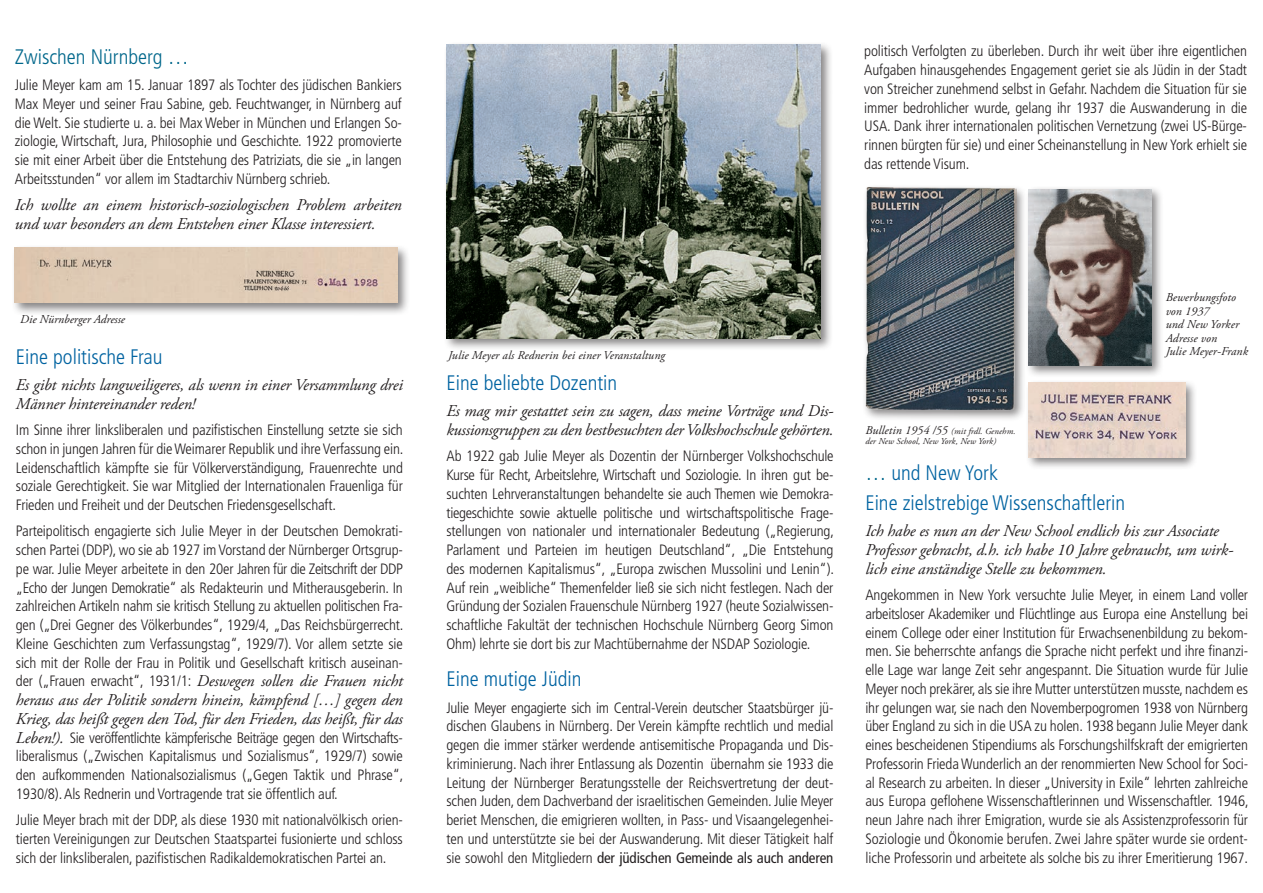
<style>
.page{position:relative;width:1263px;height:893px;background:#fff}
.page>*{position:absolute;margin:0;border:0;box-sizing:border-box;transform-origin:0 0}
.t1{font:300 condensed 21px/30px "Frutiger LT Std";color:#0063a1}
.t2{font:300 condensed 21px "Frutiger LT Std";color:#00678b}
.t3{font:italic 16.5px/18.8px "Adobe Garamond Pro";letter-spacing:-.01em;color:#231f20}
.t4{font:300 condensed 15px/18.8px "Frutiger LT Std";letter-spacing:-.01em;color:#231f20;text-align:justify}
.t5{font:italic 12px/13.5px "Adobe Garamond Pro";letter-spacing:.01em;color:#231f20}
.t6{font:italic 9px/10.5px "Adobe Garamond Pro";letter-spacing:.01em;color:#231f20}
.s1{font-family:"Frutiger LT Std";font-weight:300;font-style:normal;font-stretch:condensed;font-size:15px}
.s2{font-family:"Adobe Garamond Pro";font-weight:400;font-style:italic;font-stretch:normal;font-size:16.5px}
.s3{font-weight:400}
.s4{font-size:12px}
.s5{color:#00678b}
</style>
<div class="page">
<div style="left:443px;top:41px;width:390px;height:310px;background:#231f20;opacity:.55"></div>
<img style="left:446px;top:45px;width:375px;height:293px">
<div style="left:862px;top:184px;width:165px;height:238px;background:#231f20;opacity:.55"></div>
<img style="left:865px;top:185px;width:151px;height:227px">
<div style="left:11px;top:244px;width:399px;height:72px;background:#231f20;opacity:.55"></div>
<img style="left:15px;top:248px;width:383px;height:55px">
<div style="left:1025px;top:379px;width:173px;height:91px;background:#231f20;opacity:.55"></div>
<img style="left:1029px;top:383px;width:156px;height:74px">
<div style="left:1025px;top:185px;width:139px;height:193px;background:#231f20;opacity:.55"></div>
<img style="left:1029px;top:189px;width:122px;height:176px">
<h1 class="t2" style="left:15px;top:45px;width:175px">Zwischen Nürnberg …</h1>
<p class="t4" style="left:15px;top:76px;width:388px">Julie Meyer kam am 15. Januar 1897 als Tochter des jüdischen Bankiers Max Meyer und seiner Frau Sabine, geb. Feuchtwanger, in Nürnberg auf die Welt. Sie studierte u. a. bei Max Weber in München und Erlangen So&shy;ziologie, Wirtschaft, Jura, Philosophie und Geschichte. 1922 promovierte sie mit einer Arbeit über die Entstehung des Patriziats, die sie „in langen Arbeitsstunden“ vor allem im Stadtarchiv Nürnberg schrieb.</p>
<p class="t3" style="left:15px;top:196px;width:388px">Ich wollte an einem historisch-soziologischen Problem arbeiten und war besonders an dem Entstehen einer Klasse interessiert.</p>
<p class="t5" style="left:20px;top:312px;width:106px">Die Nürnberger Adresse</p>
<h1 class="t1" style="left:16px;top:342px;width:148px">Eine politische Frau</h1>
<p class="t3" style="left:16px;top:376px;width:388px">Es gibt nichts langweiligeres, als wenn in einer Versammlung drei<br>Männer hintereinander reden!</p>
<p class="t4" style="left:16px;top:421px;width:389px">Im Sinne ihrer linksliberalen und pazifistischen Einstellung setzte sie sich schon in jungen Jahren für die Weimarer Republik und ihre Verfassung ein.<br>Leidenschaftlich kämpfte sie für Völkerverständigung, Frauenrechte und soziale Gerechtigkeit. Sie war Mitglied der Internationalen Frauenliga für Frieden und Freiheit und der Deutschen Friedensgesellschaft.</p>
<p class="t4" style="left:16px;top:522px;width:389px">Parteipolitisch engagierte sich Julie Meyer in der Deutschen Demokrati&shy;schen Partei (DDP), wo sie ab 1927 im Vorstand der Nürnberger Ortsgrup&shy;pe war. Julie Meyer arbeitete in den 20er Jahren für die Zeitschrift der DDP „Echo der Jungen Demokratie“ als Redakteurin und Mitherausgeberin. In zahlreichen Artikeln nahm sie kritisch Stellung zu aktuellen politischen Fra&shy;gen („Drei Gegner des Völkerbundes“, 1929/4, „Das Reichsbürgerrecht.<br>Kleine Geschichten zum Verfassungstag“, 1929/7). Vor allem setzte sie sich mit der Rolle der Frau in Politik und Gesellschaft kritisch auseinan-</p>
<p class="t3" style="left:16px;top:672px;width:388px;text-align:justify"><span class="s1">der („Frauen erwacht“, 1931/1:</span> Deswegen sollen die Frauen nicht heraus aus der Politik sondern hinein, kämpfend […] gegen den Krieg, das heißt gegen den Tod, für den Frieden, das heißt, für das</p>
<p class="t4" style="left:16px;top:728px;width:389px"><span class="s2">Leben!).</span> Sie veröffentlichte kämpferische Beiträge gegen den Wirtschafts&shy;liberalismus („Zwischen Kapitalismus und Sozialismus“, 1929/7) sowie den aufkommenden Nationalsozialismus („Gegen Taktik und Phrase“, 1930/8). Als Rednerin und Vortragende trat sie öffentlich auf.</p>
<p class="t4" style="left:16px;top:811px;width:388px">Julie Meyer brach mit der DDP, als diese 1930 mit nationalvölkisch orien&shy;tierten Vereinigungen zur Deutschen Staatspartei fusionierte und schloss sich der linksliberalen, pazifistischen Radikaldemokratischen Partei an.</p>
<p class="t4" style="left:864px;top:42px;width:384px">politisch Verfolgten zu überleben. Durch ihr weit über ihre eigentlichen Aufgaben hinausgehendes Engagement geriet sie als Jüdin in der Stadt von Streicher zunehmend selbst in Gefahr. Nachdem die Situation für sie immer bedrohlicher wurde, gelang ihr 1937 die Auswanderung in die USA. Dank ihrer internationalen politischen Vernetzung (zwei US-Bürge&shy;rinnen bürgten für sie) und einer Scheinanstellung in New York erhielt sie das rettende Visum.</p>
<p class="t5" style="left:448px;top:349px;width:218px">Julie Meyer als Rednerin bei einer Veranstaltung</p>
<h1 class="t1" style="left:446px;top:368px;width:172px">Eine beliebte Dozentin</h1>
<p class="t3" style="left:446px;top:402px;width:388px">Es mag mir gestattet sein zu sagen, dass meine Vorträge und Dis&shy;kussionsgruppen zu den bestbesuchten der Volkshochschule gehörten.</p>
<p class="t4" style="left:446px;top:447px;width:389px">Ab 1922 gab Julie Meyer als Dozentin der Nürnberger Volkshochschule Kurse für Recht, Arbeitslehre, Wirtschaft und Soziologie. In ihren gut be&shy;suchten Lehrveranstaltungen behandelte sie auch Themen wie Demokra&shy;tiegeschichte sowie aktuelle politische und wirtschaftspolitische Frage&shy;stellungen von nationaler und internationaler Bedeutung („Regierung, Parlament und Parteien im heutigen Deutschland“, „Die Entstehung des modernen Kapitalismus“, „Europa zwischen Mussolini und Lenin“).<br>Auf rein „weibliche“ Themenfelder ließ sie sich nicht festlegen. Nach der Gründung der Sozialen Frauenschule Nürnberg 1927 (heute Sozialwissen&shy;schaftliche Fakultät der technischen Hochschule Nürnberg Georg Simon Ohm) lehrte sie dort bis zur Machtübernahme der NSDAP Soziologie.</p>
<h1 class="t1" style="left:446px;top:664px;width:136px">Eine mutige Jüdin</h1>
<p class="t4" style="left:446px;top:698px;width:388px">Julie Meyer engagierte sich im Central-Verein deutscher Staatsbürger jü&shy;dischen Glaubens in Nürnberg. Der Verein kämpfte rechtlich und medial gegen die immer stärker werdende antisemitische Propaganda und Dis&shy;kriminierung. Nach ihrer Entlassung als Dozentin übernahm sie 1933 die Leitung der Nürnberger Beratungsstelle der Reichsvertretung der deut&shy;schen Juden, dem Dachverband der israelitischen Gemeinden. Julie Meyer beriet Menschen, die emigrieren wollten, in Pass- und Visaangelegenhei&shy;ten und unterstützte sie bei der Auswanderung. Mit dieser Tätigkeit half sie sowohl den Mitgliedern <span class="s3">der jüdischen Gemeinde als auch anderen</span></p>
<p class="t6" style="left:865px;top:426px;width:152px"><span class="s4">Bulletin 1954 /55</span> (mit frdl. Genehm. der New School, New York, New York)</p>
<p class="t5" style="left:1166px;top:291px;width:84px">Bewerbungsfoto von 1937<br>und New Yorker<br>Adresse von<br>Julie Meyer-Frank</p>
<h1 class="t1" style="left:865px;top:458px;width:261px"><span class="s5">…</span> und New York<br>Eine zielstrebige Wissenschaftlerin</h1>
<p class="t3" style="left:865px;top:522px;width:369px">Ich habe es nun an der New School endlich bis zur Associate<br>Professor gebracht, d.h. ich habe 10 Jahre gebraucht, um wirk&shy;lich eine anständige Stelle zu bekommen.</p>
<p class="t4" style="left:865px;top:586px;width:385px">Angekommen in New York versuchte Julie Meyer, in einem Land voller arbeitsloser Akademiker und Flüchtlinge aus Europa eine Anstellung bei einem College oder einer Institution für Erwachsenenbildung zu bekom&shy;men. Sie beherrschte anfangs die Sprache nicht perfekt und ihre finanzi&shy;elle Lage war lange Zeit sehr angespannt. Die Situation wurde für Julie Meyer noch prekärer, als sie ihre Mutter unterstützen musste, nachdem es ihr gelungen war, sie nach den Novemberpogromen 1938 von Nürnberg über England zu sich in die USA zu holen. 1938 begann Julie Meyer dank eines bescheidenen Stipendiums als Forschungshilfskraft der emigrierten Professorin Frieda Wunderlich an der renommierten New School for Soci&shy;al Research zu arbeiten. In dieser „University in Exile“ lehrten zahlreiche aus Europa geflohene Wissenschaftlerinnen und Wissenschaftler. 1946, neun Jahre nach ihrer Emigration, wurde sie als Assistenzprofessorin für Soziologie und Ökonomie berufen. Zwei Jahre später wurde sie ordent&shy;liche Professorin und arbeitete als solche bis zu ihrer Emeritierung 1967.</p>
</div>
